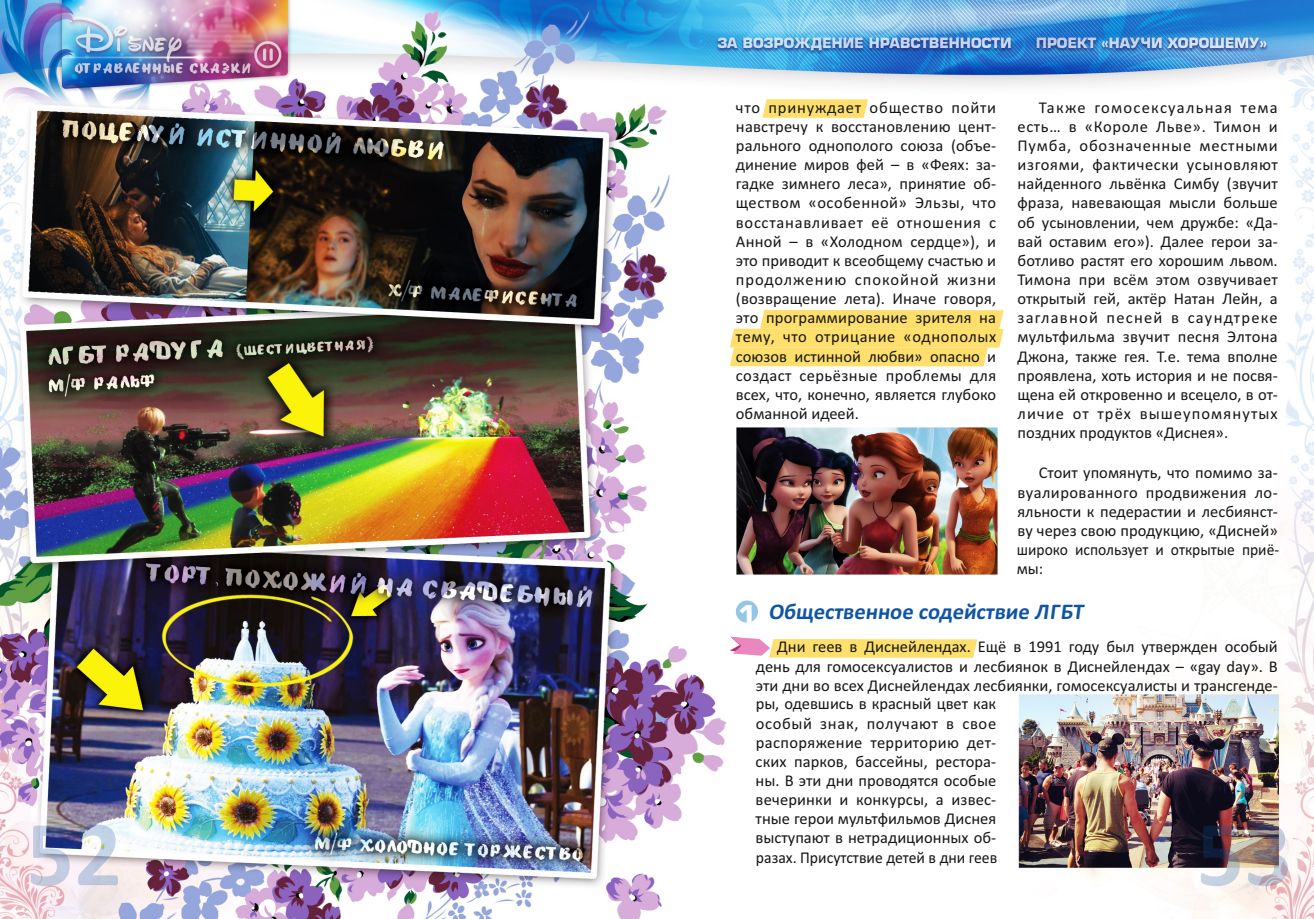
<style>
.page{position:relative;width:1314px;height:919px;background:#fff}
.page>*{position:absolute;margin:0;border:0;box-sizing:border-box;transform-origin:0 0}
.t1{font:700 94.2px "Calibri";color:rgb(17 84 164/.24)}
.t2{font:700 23.7px "Europe";color:#fff}
.t3{font:700 22.5px "Calibri";color:#1054a4}
.t4{font:16.5px/19.2px "Calibri";color:#151616;text-align:justify}
.t5{font:16.5px/19.4px "Calibri";color:#151616;scale:.94 1}
.t6{font:16.5px "Calibri";color:#151616;scale:.95 1}
</style>
<div class="page">
<img style="left:0;top:0;width:1314px;height:918px">
<svg style="left:730px;top:310px;width:273px;height:56px"></svg>
<svg style="left:762px;top:99px;width:106px;height:19px"></svg>
<div style="left:736px;top:600px;width:22px;height:22px;background:#95c6e5;border-radius:50%"></div>
<svg style="left:730px;top:636px;width:247px;height:21px"></svg>
<p class="t4" style="left:736px;top:99px;width:262px">что принуждает общество пойти навстречу к восстановлению цент&shy;рального однополого союза (объе&shy;динение миров фей – в «Феях: за&shy;гадке зимнего леса», принятие об&shy;ществом «особенной» Эльзы, что восстанавливает её отношения с Анной – в «Холодном сердце»), и это приводит к всеобщему счастью и продолжению спокойной жизни (возвращение лета). Иначе говоря, это программирование зрителя на тему, что отрицание «однополых союзов истинной любви» опасно и создаст серьёзные проблемы для всех, что, конечно, является глубоко обманной идеей.</p>
<p class="t4" style="left:1017px;top:99px;width:262px;text-indent:21px">Также гомосексуальная тема есть… в «Короле Льве». Тимон и Пумба, обозначенные местными изгоями, фактически усыновляют найденного львёнка Симбу (звучит фраза, навевающая мысли больше об усыновлении, чем дружбе: «Да&shy;вай оставим его»). Далее герои за&shy;ботливо растят его хорошим львом.<br>Тимона при всём этом озвучивает открытый гей, актёр Натан Лейн, а заглавной песней в саундтреке мультфильма звучит песня Элтона Джона, также гея. Т.е. тема вполне проявлена, хоть история и не посвя&shy;щена ей откровенно и всецело, в от&shy;личие от трёх вышеупомянутых поздних продуктов «Диснея».</p>
<p class="t4" style="left:1017px;top:464px;width:262px;text-indent:21px">Стоит упомянуть, что помимо за&shy;вуалированного продвижения ло&shy;яльности к педерастии и лесбиянст&shy;ву через свою продукцию, «Дисней»</p>
<p class="t5" style="left:1017px;top:541px;width:281px">широко использует и открытые приё&shy;мы:</p>
<h2 class="t2" style="left:738px;top:605px;width:19px">1</h2>
<h3 class="t3" style="left:768px;top:602px;width:319px">Общественное содействие ЛГБТ</h3>
<p class="t4" style="left:756px;top:638px;width:523px;text-indent:21px">Дни геев в Диснейлендах. Ещё в 1991 году был утвержден особый день для гомосексуалистов и лесбиянок в Диснейлендах – «gay day». В эти дни во всех Диснейлендах лесбиянки, гомосексуалисты и трансгенде-</p>
<p class="t4" style="left:756px;top:695px;width:242px">ры, одевшись в красный цвет как особый знак, получают в свое распоряжение территорию дет&shy;ских парков, бассейны, рестора&shy;ны. В эти дни проводятся особые вечеринки и конкурсы, а извес&shy;тные герои мультфильмов Диснея выступают в нетрадиционных об-</p>
<h1 class="t1" style="left:26px;top:814px;width:97px">52</h1>
<h1 class="t1" style="left:1196px;top:814px;width:97px">53</h1>
<p class="t6" style="left:756px;top:850px;width:256px">разах. Присутствие детей в дни геев</p>
</div>
